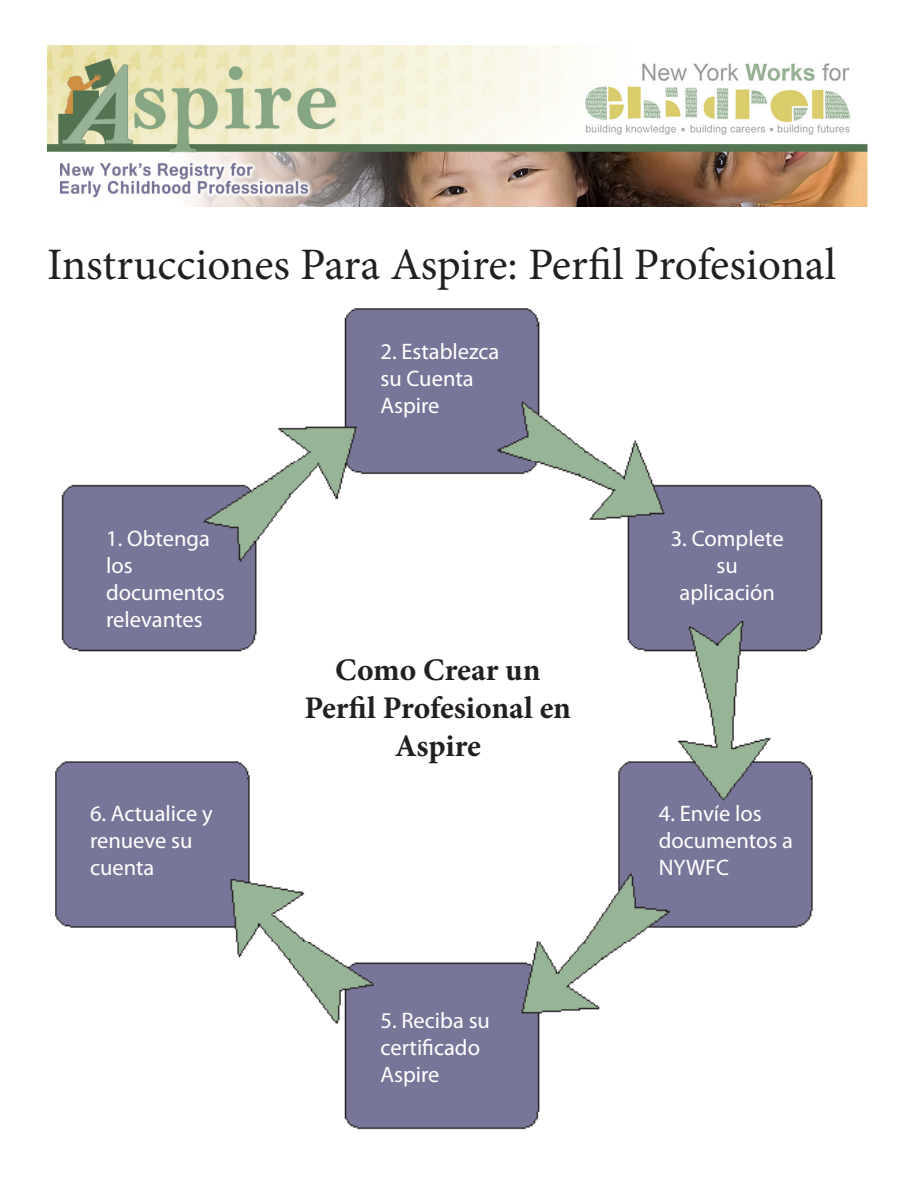
<style>
.page{position:relative;width:918px;height:1188px;background:#fff}
.page>*{position:absolute;margin:0;border:0;box-sizing:border-box;transform-origin:0 0}
.t1{font:45px "Minion Pro";letter-spacing:-.005em;color:#231f20}
.t2{font:700 31.5px "Minion Pro";letter-spacing:-.005em;color:#231f20}
.t3{font:22.5px "Myriad Pro";color:#fff}
</style>
<div class="page">
<img style="left:47px;top:45px;width:821px;height:161px">
<img style="left:55px;top:308px;width:768px;height:822px">
<p class="t1" style="left:47px;top:235px;width:791px">Instrucciones Para Aspire: Perfil Profesional</p>
<p class="t3" style="left:106px;top:525px;width:105px">1. Obtenga</p>
<p class="t3" style="left:106px;top:552px;width:28px">los</p>
<p class="t3" style="left:106px;top:579px;width:120px">documentos</p>
<p class="t3" style="left:106px;top:606px;width:98px">relevantes</p>
<p class="t3" style="left:90px;top:800px;width:124px">6. Actualice y</p>
<p class="t3" style="left:90px;top:827px;width:104px">renueve su</p>
<p class="t3" style="left:90px;top:854px;width:66px">cuenta</p>
<p class="t3" style="left:380px;top:337px;width:121px">2. Establezca</p>
<p class="t3" style="left:380px;top:364px;width:95px">su Cuenta</p>
<p class="t3" style="left:380px;top:391px;width:61px">Aspire</p>
<p class="t2" style="left:335px;top:648px;width:207px">Como Crear un</p>
<p class="t2" style="left:305px;top:686px;width:268px">Perfil Profesional en</p>
<p class="t2" style="left:395px;top:724px;width:88px">Aspire</p>
<p class="t3" style="left:380px;top:1007px;width:111px">5. Reciba su</p>
<p class="t3" style="left:380px;top:1034px;width:101px">certificado</p>
<p class="t3" style="left:380px;top:1061px;width:61px">Aspire</p>
<p class="t3" style="left:671px;top:525px;width:114px">3. Complete</p>
<p class="t3" style="left:717px;top:552px;width:23px">su</p>
<p class="t3" style="left:680px;top:579px;width:97px">aplicación</p>
<p class="t3" style="left:659px;top:800px;width:104px">4. Envíe los</p>
<p class="t3" style="left:659px;top:827px;width:136px">documentos a</p>
<p class="t3" style="left:659px;top:854px;width:72px">NYWFC</p>
</div>
